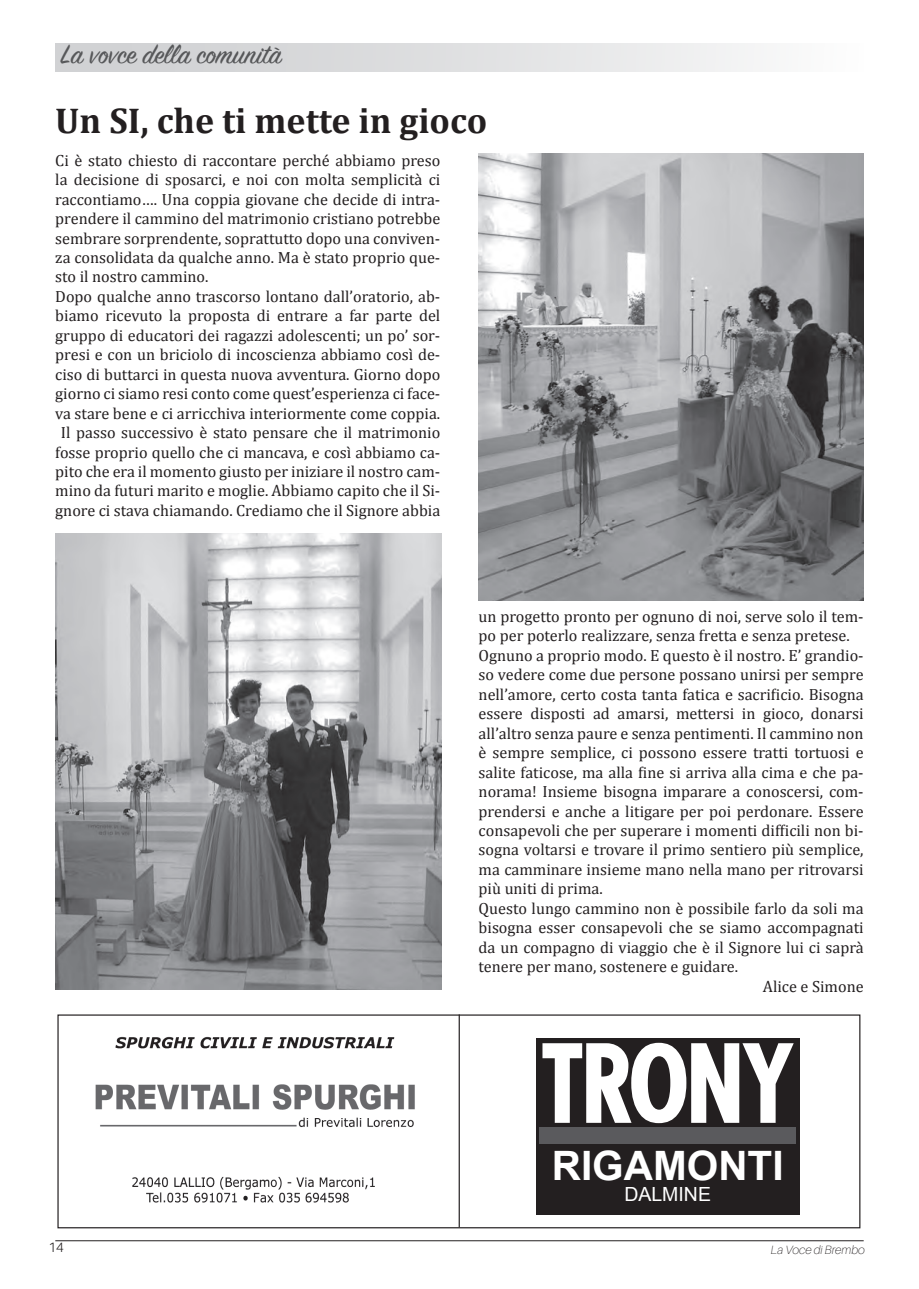
<style>
.page{position:relative;width:919px;height:1289px;background:#fff}
.page>*{position:absolute;margin:0;border:0;box-sizing:border-box;transform-origin:0 0}
.t1{font:700 40.5px "Arial";color:#fff}
.t2{font:700 36px "Cambria";color:#231f20}
.t3{font:30px "Sign Painter House Script";color:#57585a}
.t4{font:19.5px "Arial";color:#fff}
.t5{font:16.2px/19.5px "Cambria";color:#231f20;text-align:justify}
.t6{font:300 13.5px "Aileron";color:#231f20}
.t7{font:italic 100 12px "Aileron";color:#231f20}
</style>
<div class="page">
<div style="left:55px;top:43px;width:808px;height:28px;background:linear-gradient(to right,#cbccce,#f9f9f9)"></div>
<hr style="left:55px;top:1240px;width:808px;height:1px;background:#231f20">
<img style="left:478px;top:153px;width:385px;height:448px">
<img style="left:55px;top:533px;width:386px;height:456px">
<div style="left:57px;top:1014px;width:803px;height:214px;border:1px solid #231f20"></div>
<hr style="left:458px;top:1014px;width:2px;height:213px;background:#231f20">
<div style="left:535px;top:1144px;width:264px;height:70px;background:#231f20"></div>
<div style="left:535px;top:1038px;width:264px;height:110px;background:#231f20"></div>
<div style="left:539px;top:1127px;width:256px;height:16px;background:#5a5a5d"></div>
<svg style="left:542px;top:1042px;width:251px;height:81px"></svg>
<img style="left:95px;top:1036px;width:320px;height:167px">
<p class="t3" style="left:61px;top:40px;width:222px">La vovce della comunità</p>
<p class="t2" style="left:55px;top:99px;width:433px">Un SI, che ti mette in gioco</p>
<p class="t5" style="left:55px;top:150px;width:386px">Ci è stato chiesto di raccontare perché abbiamo preso la decisione di sposarci, e noi con molta semplicità ci raccontiamo…. Una coppia giovane che decide di intra&shy;prendere il cammino del matrimonio cristiano potrebbe sembrare sorprendente, soprattutto dopo una conviven&shy;za consolidata da qualche anno. Ma è stato proprio que&shy;sto il nostro cammino.</p>
<p class="t5" style="left:55px;top:286px;width:386px">Dopo qualche anno trascorso lontano dall’oratorio, ab&shy;biamo ricevuto la proposta di entrare a far parte del gruppo di educatori dei ragazzi adolescenti; un po’ sor&shy;presi e con un briciolo di incoscienza abbiamo così de&shy;ciso di buttarci in questa nuova avventura. Giorno dopo giorno ci siamo resi conto come quest’esperienza ci face&shy;va stare bene e ci arricchiva interiormente come coppia.</p>
<p class="t5" style="left:55px;top:422px;width:386px;text-align:center">Il passo successivo è stato pensare che il matrimonio fosse proprio quello che ci mancava, e così abbiamo ca&shy;pito che era il momento giusto per iniziare il nostro cam&shy;mino da futuri marito e moglie. Abbiamo capito che il Si&shy;gnore ci stava chiamando. Crediamo che il Signore abbia</p>
<p class="t5" style="left:478px;top:606px;width:386px">un progetto pronto per ognuno di noi, serve solo il tem&shy;po per poterlo realizzare, senza fretta e senza pretese.</p>
<p class="t5" style="left:478px;top:645px;width:386px">Ognuno a proprio modo. E questo è il nostro. E’ grandio&shy;so vedere come due persone possano unirsi per sempre nell’amore, certo costa tanta fatica e sacrificio. Bisogna essere disposti ad amarsi, mettersi in gioco, donarsi all’altro senza paure e senza pentimenti. Il cammino non è sempre semplice, ci possono essere tratti tortuosi e salite faticose, ma alla fine si arriva alla cima e che pa&shy;norama! Insieme bisogna imparare a conoscersi, com&shy;prendersi e anche a litigare per poi perdonare. Essere consapevoli che per superare i momenti difficili non bi&shy;sogna voltarsi e trovare il primo sentiero più semplice, ma camminare insieme mano nella mano per ritrovarsi più uniti di prima.</p>
<p class="t5" style="left:478px;top:898px;width:386px">Questo lungo cammino non è possibile farlo da soli ma bisogna esser consapevoli che se siamo accompagnati da un compagno di viaggio che è il Signore lui ci saprà tenere per mano, sostenere e guidare.</p>
<p class="t5" style="left:763px;top:976px;width:102px">Alice e Simone</p>
<p class="t1" style="left:551px;top:1139px;width:233px">RIGAMONTI</p>
<p class="t4" style="left:624px;top:1181px;width:88px">DALMINE</p>
<p class="t6" style="left:48px;top:1240px;width:17px">14</p>
<p class="t7" style="left:770px;top:1243px;width:95px">La Voce di Brembo</p>
</div>
